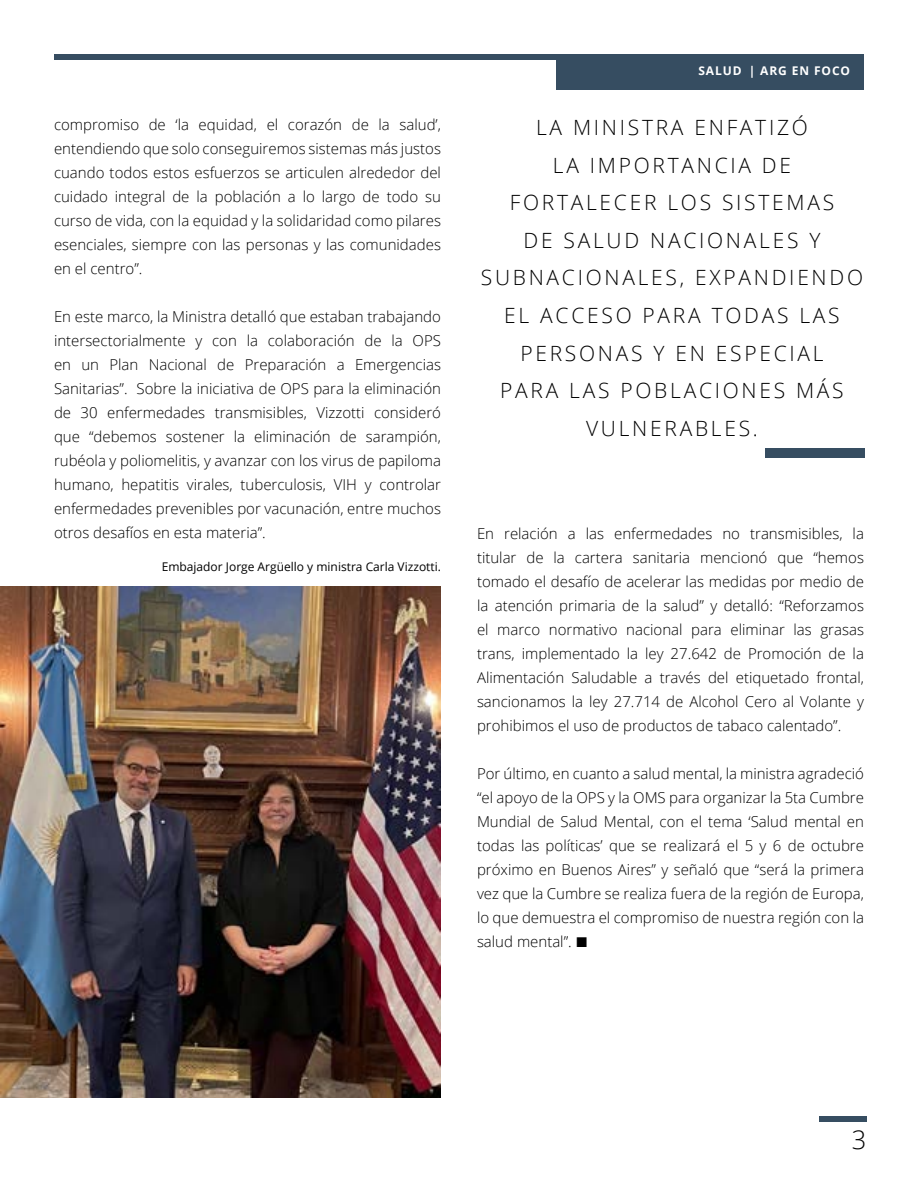
<style>
.page{position:relative;width:918px;height:1188px;background:#fff}
.page>*{position:absolute;margin:0;border:0;box-sizing:border-box;transform-origin:0 0}
.t1{font:300 25.5px "Open Sans";color:#000}
.t2{font:300 21px/37.5px "Open Sans";letter-spacing:.13em;color:#000;text-align:center}
.t3{font:300 15px/24px "Open Sans";color:#000;text-align:justify}
.t4{font:12px "Open Sans";color:#000}
.t5{font:700 12px "Open Sans";letter-spacing:.075em;color:#fff}
.s1{font-family:"Arial";font-weight:700;font-size:21px}
</style>
<div class="page">
<div style="left:54px;top:54px;width:810px;height:5px;background:#364d61"></div>
<div style="left:556px;top:54px;width:308px;height:36px;background:#364d61"></div>
<div style="left:819px;top:1116px;width:47px;height:5px;background:#364d61"></div>
<div style="left:765px;top:448px;width:100px;height:10px;background:#364d61"></div>
<img style="left:0;top:587px;width:441px;height:510px">
<p class="t3" style="left:54px;top:112px;width:389px">compromiso de ‘la equidad, el corazón de la salud’, entendiendo que solo conseguiremos sistemas más justos cuando todos estos esfuerzos se articulen alrededor del cuidado integral de la población a lo largo de todo su curso de vida, con la equidad y la solidaridad como pilares esenciales, siempre con las personas y las comunidades en el centro”.</p>
<p class="t3" style="left:54px;top:304px;width:389px">En este marco, la Ministra detalló que estaban trabajando intersectorialmente y con la colaboración de la OPS en un Plan Nacional de Preparación a Emergencias Sanitarias”. Sobre la iniciativa de OPS para la eliminación de 30 enfermedades transmisibles, Vizzotti consideró que “debemos sostener la eliminación de sarampión, rubéola y poliomelitis, y avanzar con los virus de papiloma humano, hepatitis virales, tuberculosis, VIH y controlar enfermedades prevenibles por vacunación, entre muchos otros desafíos en esta materia”.</p>
<p class="t4" style="left:162px;top:558px;width:281px">Embajador Jorge Argüello y ministra Carla Vizzotti.</p>
<p class="t5" style="left:698px;top:62px;width:153px">Salud | ARG EN FOCO</p>
<h2 class="t2" style="left:481px;top:109px;width:384px">LA MINISTRA ENFATIZÓ<br>LA IMPORTANCIA DE<br>FORTALECER LOS SISTEMAS<br>DE SALUD NACIONALES Y<br>SUBNACIONALES, EXPANDIENDO<br>EL ACCESO PARA TODAS LAS<br>PERSONAS Y EN ESPECIAL<br>PARA LAS POBLACIONES MÁS<br>VULNERABLES.</h2>
<p class="t3" style="left:477px;top:522px;width:389px">En relación a las enfermedades no transmisibles, la titular de la cartera sanitaria mencionó que “hemos tomado el desafío de acelerar las medidas por medio de la atención primaria de la salud” y detalló: “Reforzamos el marco normativo nacional para eliminar las grasas trans, implementado la ley 27.642 de Promoción de la Alimentación Saludable a través del etiquetado frontal, sancionamos la ley 27.714 de Alcohol Cero al Volante y prohibimos el uso de productos de tabaco calentado”.</p>
<p class="t3" style="left:477px;top:762px;width:389px">Por último, en cuanto a salud mental, la ministra agradeció “el apoyo de la OPS y la OMS para organizar la 5ta Cumbre Mundial de Salud Mental, con el tema ‘Salud mental en todas las políticas’ que se realizará el 5 y 6 de octubre próximo en Buenos Aires” y señaló que “será la primera vez que la Cumbre se realiza fuera de la región de Europa, lo que demuestra el compromiso de nuestra región con la salud mental”. <span class="s1">■</span></p>
<h1 class="t1" style="left:852px;top:1122px;width:16px">3</h1>
</div>
